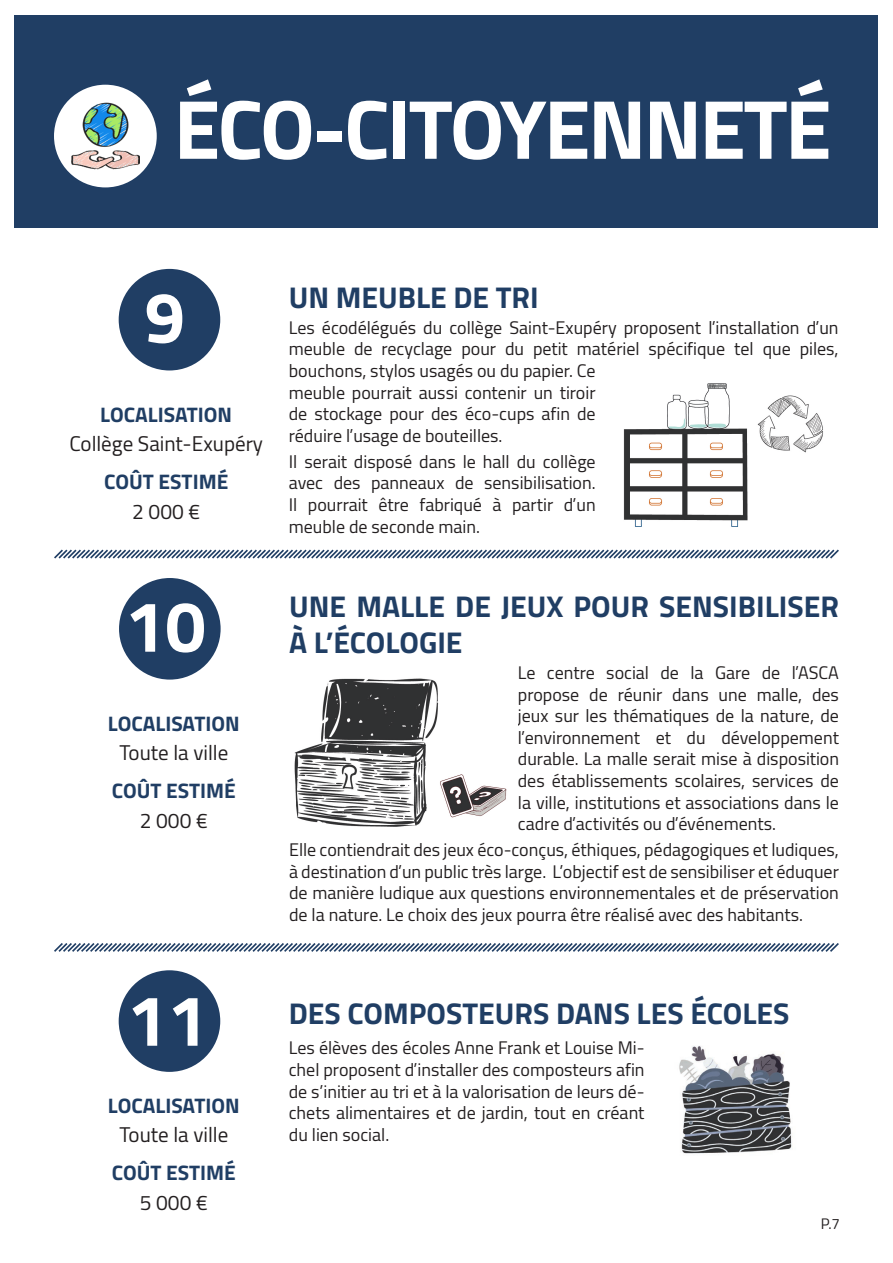
<style>
.page{position:relative;width:893px;height:1263px;background:#fff}
.page>*{position:absolute;margin:0;border:0;box-sizing:border-box;transform-origin:0 0}
.t1{font:700 84px "Cairo";letter-spacing:-.03em;color:#fff}
.t2{font:700 72px "Cairo";color:#fff}
.t3{font:700 30px/36px "Cairo";color:#203e64}
.t4{font:700 21px "Cairo";color:#203e64}
.t5{font:21px "Cairo";color:#231f20}
.t6{font:18px/21.6px "Cairo";color:#231f20;text-align:justify}
.t7{font:15px "Cairo";color:#231f20}
</style>
<div class="page">
<div style="left:119px;top:269px;width:101px;height:101px;background:#203e64;border-radius:50%"></div>
<img style="left:623px;top:383px;width:200px;height:144px">
<svg style="left:54px;top:549px;width:785px;height:10px"></svg>
<div style="left:119px;top:578px;width:102px;height:102px;background:#203e64;border-radius:50%"></div>
<img style="left:294px;top:678px;width:213px;height:149px">
<div style="left:119px;top:970px;width:101px;height:102px;background:#203e64;border-radius:50%"></div>
<svg style="left:54px;top:943px;width:785px;height:9px"></svg>
<img style="left:679px;top:1046px;width:113px;height:108px">
<div style="left:15px;top:15px;width:863px;height:212px;background:#203e64"></div>
<div style="left:54px;top:85px;width:103px;height:102px;background:#fff;border-radius:50%"></div>
<img style="left:72px;top:102px;width:67px;height:68px">
<p class="t1" style="left:174px;top:61px;width:659px">ÉCO-CITOYENNETÉ</p>
<p class="t2" style="left:145px;top:259px;width:42px">9</p>
<p class="t4" style="left:100px;top:397px;width:133px">LOCALISATION</p>
<p class="t5" style="left:69px;top:426px;width:195px">Collège Saint-Exupéry</p>
<p class="t4" style="left:104px;top:465px;width:126px">COÛT ESTIMÉ</p>
<p class="t5" style="left:132px;top:494px;width:70px">2 000 €</p>
<p class="t2" style="left:125px;top:568px;width:82px">10</p>
<p class="t4" style="left:108px;top:706px;width:133px">LOCALISATION</p>
<p class="t5" style="left:119px;top:735px;width:110px">Toute la ville</p>
<p class="t4" style="left:112px;top:774px;width:126px">COÛT ESTIMÉ</p>
<p class="t5" style="left:140px;top:803px;width:70px">2 000 €</p>
<p class="t3" style="left:289px;top:279px;width:251px">UN MEUBLE DE TRI</p>
<p class="t6" style="left:289px;top:317px;width:551px;text-align:left">Les écodélégués du collège Saint-Exupéry proposent l’installation d’un meuble de recyclage pour du petit matériel spécifique tel que piles, bouchons, stylos usagés ou du papier. Ce<br>meuble pourrait aussi contenir un tiroir<br>de stockage pour des éco-cups afin de<br>réduire l’usage de bouteilles.</p>
<p class="t6" style="left:289px;top:450px;width:308px">Il serait disposé dans le hall du collège avec des panneaux de sensibilisation.<br>Il pourrait être fabriqué à partir d’un meuble de seconde main.</p>
<p class="t3" style="left:289px;top:588px;width:551px">UNE MALLE DE JEUX POUR SENSIBILISER<br>À L’ÉCOLOGIE</p>
<p class="t6" style="left:518px;top:662px;width:323px">Le centre social de la Gare de l’ASCA propose de réunir dans une malle, des jeux sur les thématiques de la nature, de l’environnement et du développement durable. La malle serait mise à disposition des établissements scolaires, services de la ville, institutions et associations dans le cadre d’activités ou d’événements.</p>
<p class="t6" style="left:289px;top:839px;width:551px">Elle contiendrait des jeux éco-conçus, éthiques, pédagogiques et ludiques, à destination d’un public très large. L’objectif est de sensibiliser et éduquer de manière ludique aux questions environnementales et de préservation de la nature. Le choix des jeux pourra être réalisé avec des habitants.</p>
<p class="t2" style="left:127px;top:962px;width:82px">11</p>
<p class="t4" style="left:108px;top:1088px;width:133px">LOCALISATION</p>
<p class="t5" style="left:119px;top:1117px;width:110px">Toute la ville</p>
<p class="t4" style="left:112px;top:1156px;width:126px">COÛT ESTIMÉ</p>
<p class="t5" style="left:140px;top:1185px;width:70px">5 000 €</p>
<p class="t3" style="left:289px;top:996px;width:502px">DES COMPOSTEURS DANS LES ÉCOLES</p>
<p class="t6" style="left:289px;top:1037px;width:357px">Les élèves des écoles Anne Frank et Louise Mi&shy;chel proposent d’installer des composteurs afin de s’initier au tri et à la valorisation de leurs dé&shy;chets alimentaires et de jardin, tout en créant du lien social.</p>
<p class="t7" style="left:821px;top:1211px;width:21px">P.7</p>
</div>
